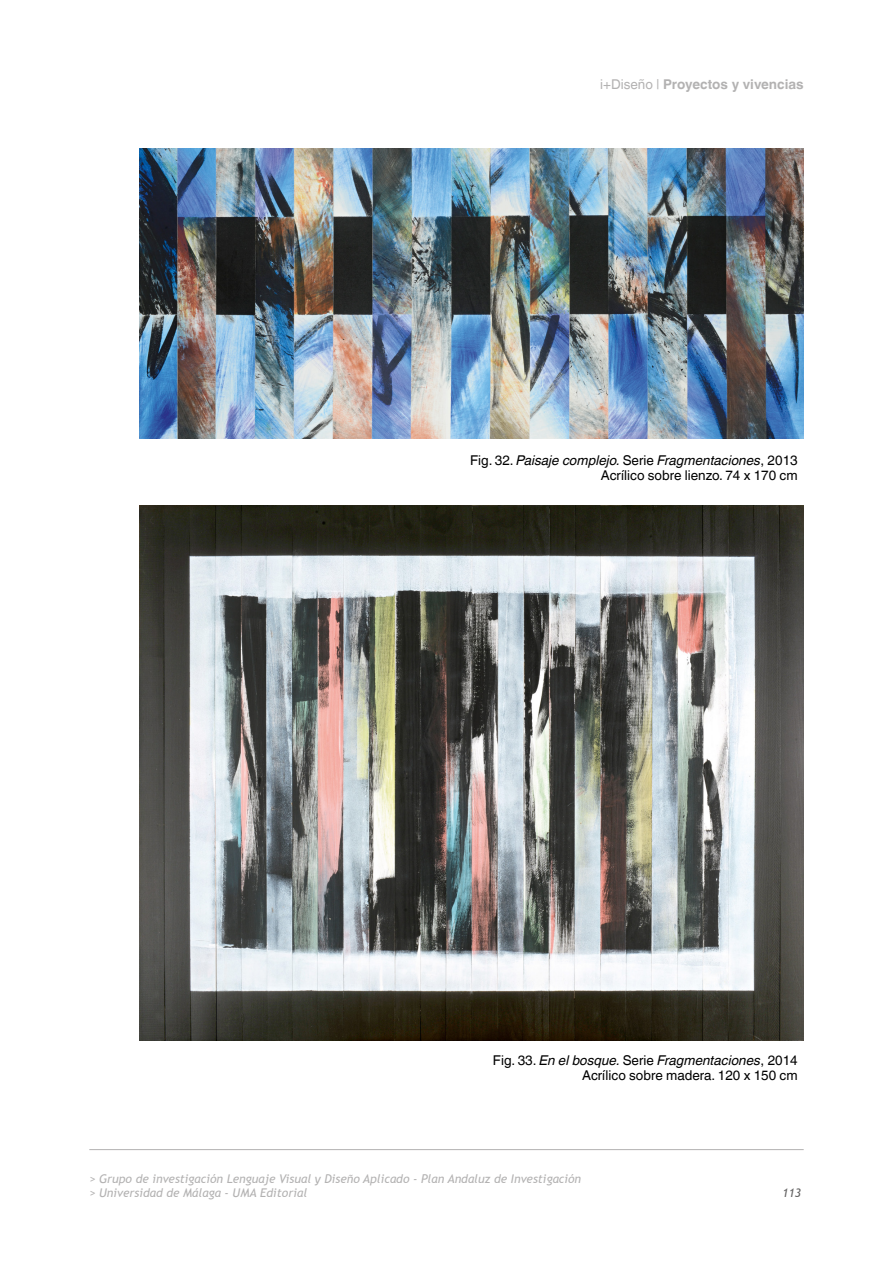
<style>
.page{position:relative;width:893px;height:1263px;background:#fff}
.page>*{position:absolute;margin:0;border:0;box-sizing:border-box;transform-origin:0 0}
.t1{font:13.5px/15px "Helvetica World";color:#000;text-align:right}
.t2{font:700 13.5px "Helvetica World";color:#b3b2b2}
.t3{font:italic 12px/14.4px "Trebuchet MS";color:#b3b2b2}
.t4{font:italic 12px "Trebuchet MS";color:#646363}
.s1{font-weight:400}
.s2{font-style:italic}
</style>
<div class="page">
<hr style="left:89px;top:1149px;width:715px;height:1px;background:#b3b2b2">
<img style="left:139px;top:149px;width:665px;height:290px">
<img style="left:139px;top:506px;width:665px;height:534px">
<p class="t2" style="left:600px;top:77px;width:205px"><span class="s1">i+Diseño |</span> Proyectos y vivencias</p>
<p class="t1" style="left:470px;top:453px;width:329px">Fig. 32. <span class="s2">Paisaje complejo.</span> Serie <span class="s2">Fragmentaciones</span>, 2013<br>Acrílico sobre lienzo. 74 x 170 cm</p>
<p class="t1" style="left:493px;top:1053px;width:306px">Fig. 33. <span class="s2">En el bosque.</span> Serie <span class="s2">Fragmentaciones</span>, 2014<br>Acrílico sobre madera. 120 x 150 cm</p>
<p class="t3" style="left:89px;top:1171px;width:493px">&gt; Grupo de investigación Lenguaje Visual y Diseño Aplicado - Plan Andaluz de Investigación &gt; Universidad de Málaga - UMA Editorial</p>
<p class="t4" style="left:782px;top:1186px;width:20px">113</p>
</div>
